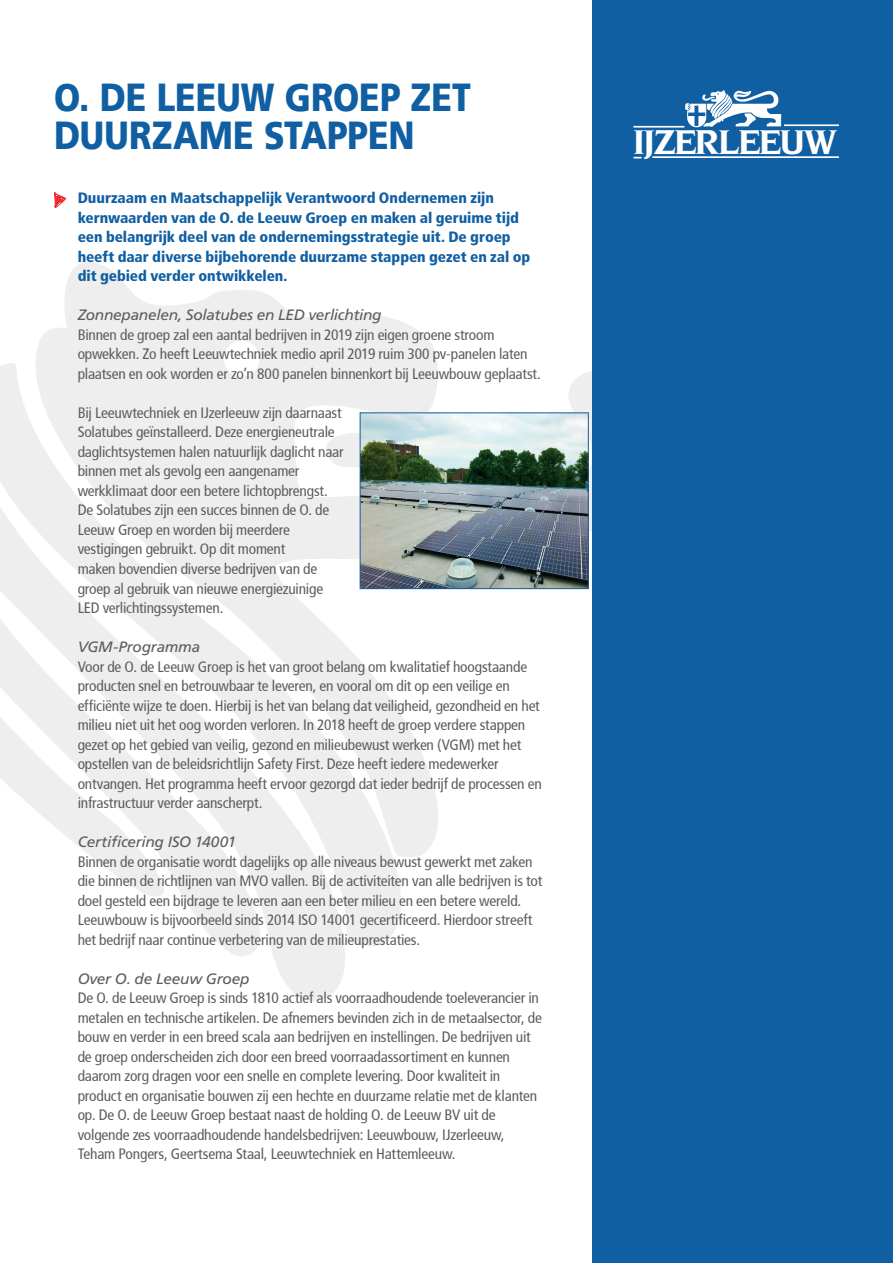
<style>
.page{position:relative;width:893px;height:1263px;background:#fff}
.page>*{position:absolute;margin:0;border:0;box-sizing:border-box;transform-origin:0 0}
.t1{font:900 39px/37.3px "Frutiger LT";color:#105fa3;scale:.86 1}
.t2{font:700 30.15px "Novarese";letter-spacing:-.055em;color:#fff}
.t3{font:condensed 15px/19.5px "Frutiger";letter-spacing:-.015em;color:#5a5d5e}
.t4{font:900 condensed 15px/19.5px "Frutiger";letter-spacing:-.005em;color:#105fa3}
.t5{font:italic 15px "Frutiger LT Std";letter-spacing:-.015em;color:#5a5d5e}
</style>
<div class="page">
<svg style="left:568px;top:371px;width:24px;height:160px"></svg>
<svg style="left:36px;top:262px;width:413px;height:595px"></svg>
<svg style="left:0;top:354px;width:408px;height:592px;fill:#eee"></svg>
<svg style="left:0;top:404px;width:360px;height:597px;fill:#eee"></svg>
<svg style="left:0;top:461px;width:280px;height:499px;fill:#eee"></svg>
<svg style="left:0;top:521px;width:192px;height:382px;fill:#eee"></svg>
<svg style="left:54px;top:192px;width:12px;height:16px"></svg>
<img style="left:362px;top:414px;width:225px;height:173px">
<div style="left:360px;top:412px;width:229px;height:177px;border:1px solid #105fa3"></div>
<div style="left:592px;top:0;width:301px;height:1263px;background:#105fa3"></div>
<hr style="left:784px;top:124px;width:55px;height:2px;background:#fff">
<hr style="left:633px;top:126px;width:51px;height:2px;background:#fff">
<hr style="left:652px;top:156px;width:187px;height:2px;background:#fff">
<svg style="left:685px;top:90px;width:97px;height:37px"></svg>
<h1 class="t1" style="left:54px;top:79px;width:486px">O. DE LEEUW GROEP ZET<br>DUURZAME STAPPEN</h1>
<p class="t4" style="left:78px;top:188px;width:454px">Duurzaam en Maatschappelijk Verantwoord Ondernemen zijn kernwaarden van de O. de Leeuw Groep en maken al geruime tijd een belangrijk deel van de ondernemingsstrategie uit. De groep heeft daar diverse bijbehorende duurzame stappen gezet en zal op dit gebied verder ontwikkelen.</p>
<p class="t5" style="left:78px;top:306px;width:305px">Zonnepanelen, Solatubes en LED verlichting</p>
<p class="t3" style="left:78px;top:325px;width:465px">Binnen de groep zal een aantal bedrijven in 2019 zijn eigen groene stroom opwekken. Zo heeft Leeuwtechniek medio april 2019 ruim 300 pv-panelen laten plaatsen en ook worden er zo’n 800 panelen binnenkort bij Leeuwbouw geplaatst.</p>
<p class="t3" style="left:78px;top:403px;width:267px">Bij Leeuwtechniek en IJzerleeuw zijn daarnaast Solatubes geïnstalleerd. Deze energieneutrale daglichtsystemen halen natuurlijk daglicht naar binnen met als gevolg een aangenamer werkklimaat door een betere lichtopbrengst.<br>De Solatubes zijn een succes binnen de O. de Leeuw Groep en worden bij meerdere vestigingen gebruikt. Op dit moment<br>maken bovendien diverse bedrijven van de groep al gebruik van nieuwe energiezuinige LED verlichtingssystemen.</p>
<p class="t5" style="left:78px;top:638px;width:124px">VGM-Programma</p>
<p class="t3" style="left:78px;top:657px;width:466px">Voor de O. de Leeuw Groep is het van groot belang om kwalitatief hoogstaande producten snel en betrouwbaar te leveren, en vooral om dit op een veilige en efficiënte wijze te doen. Hierbij is het van belang dat veiligheid, gezondheid en het milieu niet uit het oog worden verloren. In 2018 heeft de groep verdere stappen gezet op het gebied van veilig, gezond en milieubewust werken (VGM) met het opstellen van de beleidsrichtlijn Safety First. Deze heeft iedere medewerker ontvangen. Het programma heeft ervoor gezorgd dat ieder bedrijf de processen en infrastructuur verder aanscherpt.</p>
<p class="t5" style="left:78px;top:833px;width:160px">Certificering ISO 14001</p>
<p class="t3" style="left:78px;top:852px;width:466px">Binnen de organisatie wordt dagelijks op alle niveaus bewust gewerkt met zaken die binnen de richtlijnen van MVO vallen. Bij de activiteiten van alle bedrijven is tot doel gesteld een bijdrage te leveren aan een beter milieu en een betere wereld.<br>Leeuwbouw is bijvoorbeeld sinds 2014 ISO 14001 gecertificeerd. Hierdoor streeft het bedrijf naar continue verbetering van de milieuprestaties.</p>
<p class="t5" style="left:78px;top:969px;width:173px">Over O. de Leeuw Groep</p>
<p class="t3" style="left:78px;top:988px;width:466px">De O. de Leeuw Groep is sinds 1810 actief als voorraadhoudende toeleverancier in metalen en technische artikelen. De afnemers bevinden zich in de metaalsector, de bouw en verder in een breed scala aan bedrijven en instellingen. De bedrijven uit de groep onderscheiden zich door een breed voorraadassortiment en kunnen daarom zorg dragen voor een snelle en complete levering. Door kwaliteit in product en organisatie bouwen zij een hechte en duurzame relatie met de klanten op. De O. de Leeuw Groep bestaat naast de holding O. de Leeuw BV uit de volgende zes voorraadhoudende handelsbedrijven: Leeuwbouw, IJzerleeuw, Teham Pongers, Geertsema Staal, Leeuwtechniek en Hattemleeuw.</p>
<h2 class="t2" style="left:633px;top:123px;width:206px">IJZERLEEUW</h2>
</div>
